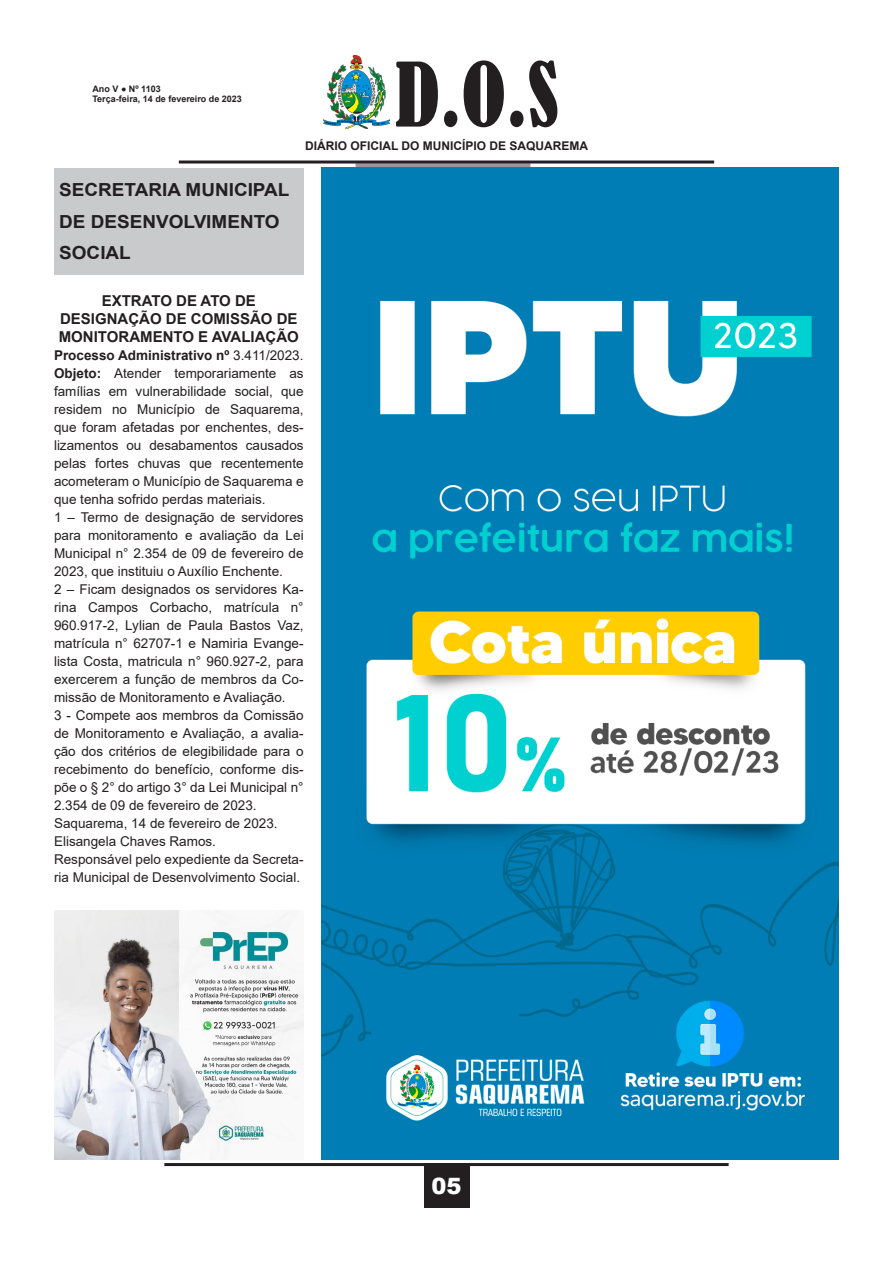
<style>
.page{position:relative;width:893px;height:1263px;background:#fff}
.page>*{position:absolute;margin:0;border:0;box-sizing:border-box;transform-origin:0 0}
.t1{font:condensed 82.5px "Bernard";color:#231f20}
.t2{font:900 22.5px "Arial";color:#fff}
.t3{font:700 18px "Arial";color:#231f20;scale:1.05 1}
.t4{font:700 15px/18px "Arial";color:#231f20}
.t5{font:13.5px/18px "Arial";color:#231f20;text-align:justify}
.t6{font:700 13.5px "Arial";color:#231f20}
.t7{font:700 12px "Arial";color:#231f20}
.t8{font:700 9px/10.8px "Arial";color:#231f20}
.s1{font-weight:400}
.s2{font-weight:700}
</style>
<div class="page">
<hr style="left:164px;top:1163px;width:565px;height:3px;background:#231f20">
<div style="left:424px;top:1163px;width:45px;height:45px;background:#231f20"></div>
<img style="left:324px;top:55px;width:65px;height:73px">
<div style="left:356px;top:163px;width:174px;height:5px;background:#97999c"></div>
<hr style="left:179px;top:161px;width:535px;height:3px;background:#231f20">
<div style="left:54px;top:168px;width:250px;height:107px;background:#c9cacc"></div>
<img style="left:322px;top:168px;width:517px;height:992px">
<img style="left:55px;top:910px;width:249px;height:250px">
<p class="t8" style="left:92px;top:83px;width:151px">Ano V ● Nº 1103<br>Terça-feira, 14 de fevereiro de 2023</p>
<p class="t3" style="left:59px;top:177px;width:221px">SECRETARIA MUNICIPAL</p>
<p class="t3" style="left:59px;top:209px;width:211px">DE DESENVOLVIMENTO</p>
<p class="t3" style="left:59px;top:240px;width:70px">SOCIAL</p>
<h1 class="t1" style="left:395px;top:47px;width:165px">D.O.S</h1>
<p class="t7" style="left:305px;top:137px;width:285px">DIÁRIO OFICIAL DO MUNICÍPIO DE SAQUAREMA</p>
<p class="t4" style="left:102px;top:292px;width:156px">EXTRATO DE ATO DE</p>
<p class="t4" style="left:59px;top:310px;width:241px">DESIGNAÇÃO DE COMISSÃO DE<br>MONITORAMENTO E AVALIAÇÃO</p>
<p class="t6" style="left:54px;top:346px;width:251px">Processo Administrativo nº <span class="s1">3.411/2023.</span></p>
<p class="t5" style="left:54px;top:364px;width:251px"><span class="s2">Objeto:</span> Atender temporariamente as famílias em vulnerabilidade social, que residem no Município de Saquarema, que foram afetadas por enchentes, des&shy;lizamentos ou desabamentos causados pelas fortes chuvas que recentemente acometeram o Município de Saquarema e que tenha sofrido perdas materiais.</p>
<p class="t5" style="left:54px;top:508px;width:251px">1 – Termo de designação de servidores para monitoramento e avaliação da Lei Municipal n° 2.354 de 09 de fevereiro de 2023, que instituiu o Auxílio Enchente.</p>
<p class="t5" style="left:54px;top:580px;width:251px">2 – Ficam designados os servidores Ka&shy;rina Campos Corbacho, matrícula n° 960.917-2, Lylian de Paula Bastos Vaz, matrícula n° 62707-1 e Namiria Evange&shy;lista Costa, matricula n° 960.927-2, para exercerem a função de membros da Co&shy;missão de Monitoramento e Avaliação.</p>
<p class="t5" style="left:54px;top:706px;width:251px">3 - Compete aos membros da Comissão de Monitoramento e Avaliação, a avalia&shy;ção dos critérios de elegibilidade para o recebimento do benefício, conforme dis&shy;põe o § 2° do artigo 3° da Lei Municipal n° 2.354 de 09 de fevereiro de 2023.</p>
<p class="t5" style="left:54px;top:814px;width:225px">Saquarema, 14 de fevereiro de 2023.</p>
<p class="t5" style="left:54px;top:832px;width:164px">Elisangela Chaves Ramos.</p>
<p class="t5" style="left:54px;top:850px;width:251px">Responsável pelo expediente da Secreta&shy;ria Municipal de Desenvolvimento Social.</p>
<h2 class="t2" style="left:431px;top:1170px;width:32px">05</h2>
</div>
